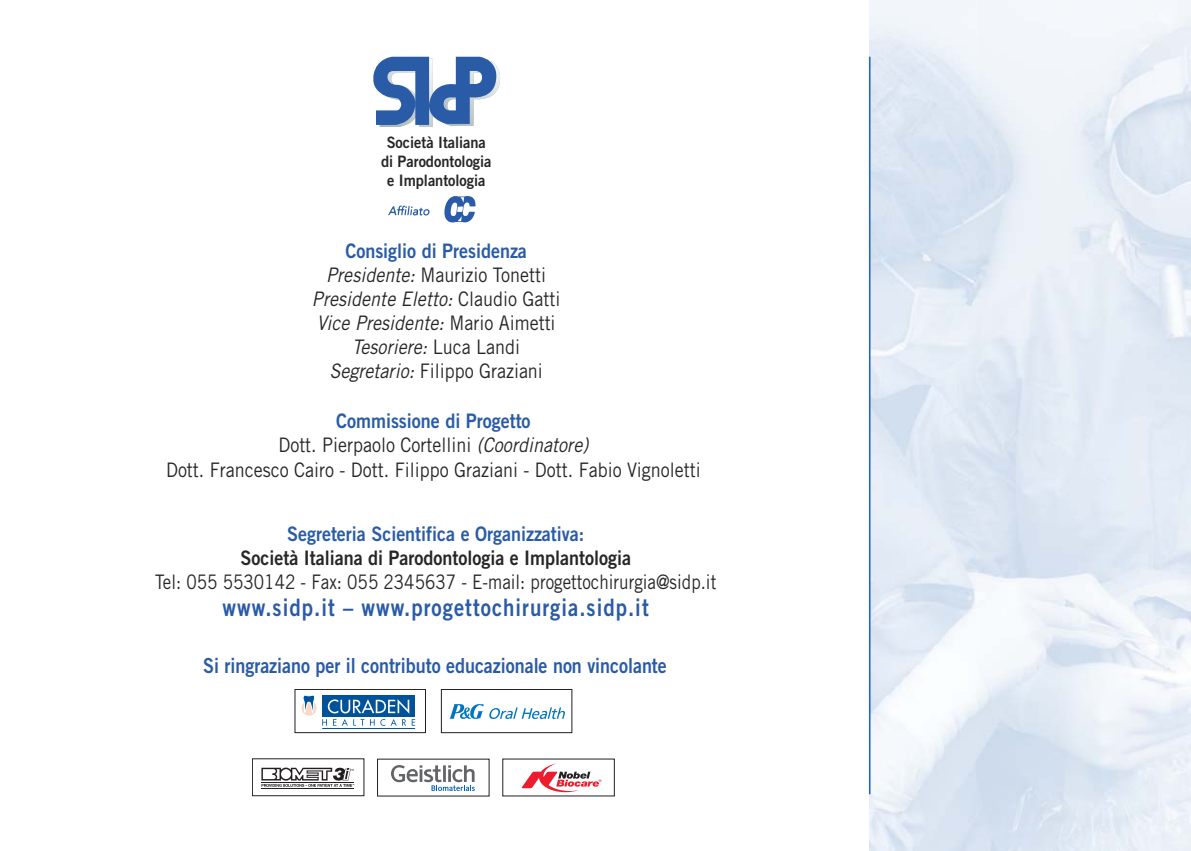
<style>
.page{position:relative;width:1191px;height:851px;background:#fff}
.page>*{position:absolute;margin:0;border:0;box-sizing:border-box;transform-origin:0 0}
.t1{font:24px "Trade Gothic Bold Two";letter-spacing:.05em;color:#295ba7;scale:.85 1}
.t2{font:20.8px "Trade Gothic Bold Two";color:#295ba7;scale:.86 1}
.t3{font:italic 20px/24px "Trade Gothic";color:#272627;text-align:center;scale:.9 1}
.t4{font:20px/25px "Trade Gothic";color:#272627;text-align:center;scale:.9 1}
.t5{font:20px "Trade Gothic Bold Two";color:#295ba7;scale:.9 1}
.t6{font:20px "Trade Gothic";color:#272627;scale:.85 1}
.t7{font:20px "Trade Gothic Bold Two";color:#272627;scale:.9 1}
.t8{font:15.8px/18.8px "Trade Gothic Bold Two";color:#272627;text-align:center;scale:.93 1}
.s1{font-style:normal}
.s2{font-style:italic}
</style>
<div class="page">
<img style="left:869px;top:0;width:322px;height:850px">
<hr style="left:869px;top:57px;width:1px;height:737px;background:#2567b0">
<img style="left:388px;top:196px;width:88px;height:27px">
<div style="left:441px;top:689px;width:131px;height:43px;border:1px solid #231f20"></div>
<div style="left:295px;top:689px;width:130px;height:43px;border:1px solid #231f20"></div>
<div style="left:322px;top:694px;width:93px;height:22px;background:#00529b"></div>
<svg style="left:301px;top:700px;width:15px;height:15px"></svg>
<svg style="left:322px;top:699px;width:93px;height:26px"></svg>
<hr style="left:322px;top:728px;width:93px;height:1px;background:#00529b">
<svg style="left:302px;top:695px;width:13px;height:19px"></svg>
<svg style="left:449px;top:704px;width:116px;height:15px"></svg>
<svg style="left:391px;top:765px;width:84px;height:25px"></svg>
<svg style="left:522px;top:763px;width:79px;height:29px"></svg>
<svg style="left:261px;top:767px;width:93px;height:19px"></svg>
<hr style="left:261px;top:782px;width:93px;height:1px;background:#231f20">
<hr style="left:261px;top:788px;width:93px;height:1px;background:#231f20">
<img style="left:978px;top:0;width:213px;height:824px">
<svg style="left:373px;top:57px;width:128px;height:70px"></svg>
<p class="t8" style="left:381px;top:135px;width:120px">Società Italiana di Parodontologia e Implantologia</p>
<p class="t5" style="left:345px;top:244px;width:203px">Consiglio di Presidenza</p>
<p class="t3" style="left:312px;top:264px;width:277px">Presidente:<span class="s1">Maurizio Tonetti<br></span>Presidente Eletto: <span class="s1">C l a u d i o G a t t i<br></span>Vice Presidente: <span class="s1">M a r i o A i m e t t i<br></span>Tesoriere: <span class="s1">L u c a L a n d i<br></span>Segretario:<span class="s1">Filippo Graziani</span></p>
<p class="t5" style="left:336px;top:414px;width:218px">Commissione di Progetto</p>
<p class="t4" style="left:166px;top:434px;width:595px">Dott. Pierpaolo Cortellini <span class="s2">(Coordinatore)<br></span>Dott. Francesco Cairo - Dott. Filippo Graziani - Dott. Fabio Vignoletti</p>
<p class="t5" style="left:287px;top:526px;width:332px">Segreteria Scientifica e Organizzativa:</p>
<p class="t7" style="left:240px;top:550px;width:435px">Società Italiana di Parodontologia e Implantologia</p>
<p class="t6" style="left:155px;top:574px;width:662px">Tel: 055 5530142 - Fax: 055 2345637 - E-mail: progettochirurgia@sidp.it</p>
<p class="t1" style="left:223px;top:598px;width:503px">www.sidp.it – www.progettochirurgia.sidp.it</p>
<p class="t2" style="left:203px;top:657px;width:540px">Si ringraziano per il contributo educazionale non vincolante</p>
</div>
